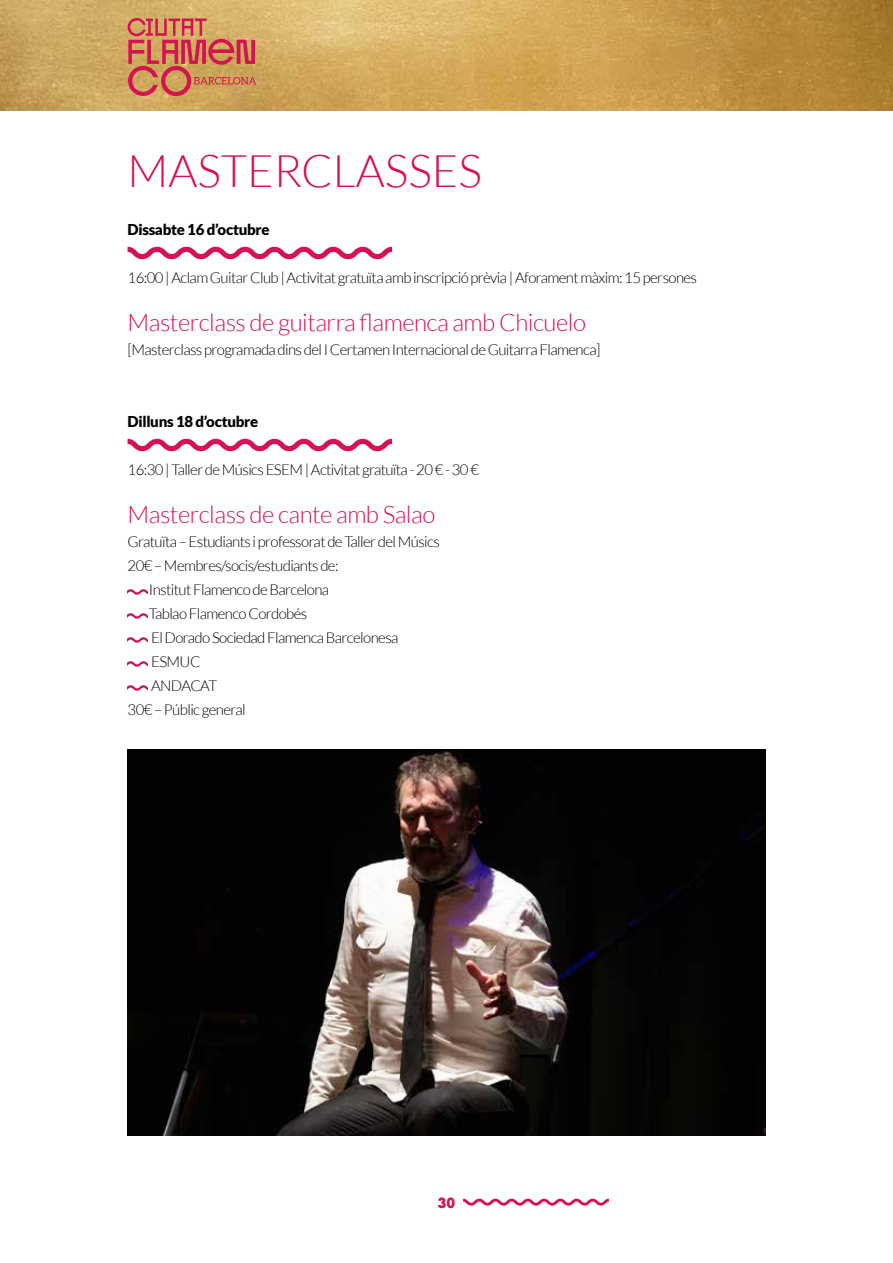
<style>
.page{position:relative;width:893px;height:1263px;background:#fff}
.page>*{position:absolute;margin:0;border:0;box-sizing:border-box;transform-origin:0 0}
.t1{font:300 45px "Lato";color:#d51252}
.t2{font:300 24px "Lato";letter-spacing:-.02em;color:#d51252}
.t3{font:300 15px "Lato";letter-spacing:-.04em;color:#000}
.t4{font:900 15px "Lato";letter-spacing:-.02em;color:#000}
.t5{font:15px "Taller Super Grotesk Bd L";color:#d51252}
</style>
<div class="page">
<img style="left:0;top:0;width:893px;height:111px">
<svg style="left:128px;top:18px;width:128px;height:78px"></svg>
<svg style="left:463px;top:1199px;width:146px;height:6px"></svg>
<svg style="left:128px;top:247px;width:264px;height:12px"></svg>
<svg style="left:128px;top:439px;width:264px;height:12px"></svg>
<svg style="left:128px;top:589px;width:19px;height:6px"></svg>
<svg style="left:128px;top:613px;width:19px;height:6px"></svg>
<svg style="left:128px;top:637px;width:19px;height:6px"></svg>
<svg style="left:128px;top:661px;width:19px;height:6px"></svg>
<svg style="left:128px;top:685px;width:19px;height:6px"></svg>
<img style="left:128px;top:749px;width:637px;height:386px">
<h1 class="t1" style="left:128px;top:147px;width:356px">MASTERCLASSES</h1>
<p class="t4" style="left:128px;top:221px;width:143px">Dissabte 16 d’octubre</p>
<p class="t3" style="left:128px;top:270px;width:571px">16:00 | Aclam Guitar Club | Activitat gratuïta amb inscripció prèvia | Aforament màxim: 15 persones</p>
<h2 class="t2" style="left:128px;top:310px;width:460px">Masterclass de guitarra flamenca amb Chicuelo</h2>
<p class="t3" style="left:128px;top:342px;width:474px">[Masterclass programada dins del I Certamen Internacional de Guitarra Flamenca]</p>
<p class="t4" style="left:128px;top:413px;width:132px">Dilluns 18 d’octubre</p>
<p class="t3" style="left:128px;top:462px;width:353px">16:30 | Taller de Músics ESEM | Activitat gratuïta - 20 € - 30 €</p>
<h2 class="t2" style="left:128px;top:502px;width:309px">Masterclass de cante amb Salao</h2>
<p class="t3" style="left:128px;top:534px;width:314px">Gratuïta – Estudiants i professorat de Taller del Músics</p>
<p class="t3" style="left:128px;top:558px;width:213px">20€ – Membres/socis/estudiants de:</p>
<p class="t3" style="left:149px;top:582px;width:182px">Institut Flamenco de Barcelona</p>
<p class="t3" style="left:149px;top:606px;width:160px">Tablao Flamenco Cordobés</p>
<p class="t3" style="left:151px;top:630px;width:249px">El Dorado Sociedad Flamenca Barcelonesa</p>
<p class="t3" style="left:151px;top:654px;width:51px">ESMUC</p>
<p class="t3" style="left:151px;top:678px;width:68px">ANDACAT</p>
<p class="t3" style="left:128px;top:702px;width:120px">30€ – Públic general</p>
<p class="t5" style="left:438px;top:1193px;width:19px">30</p>
</div>
